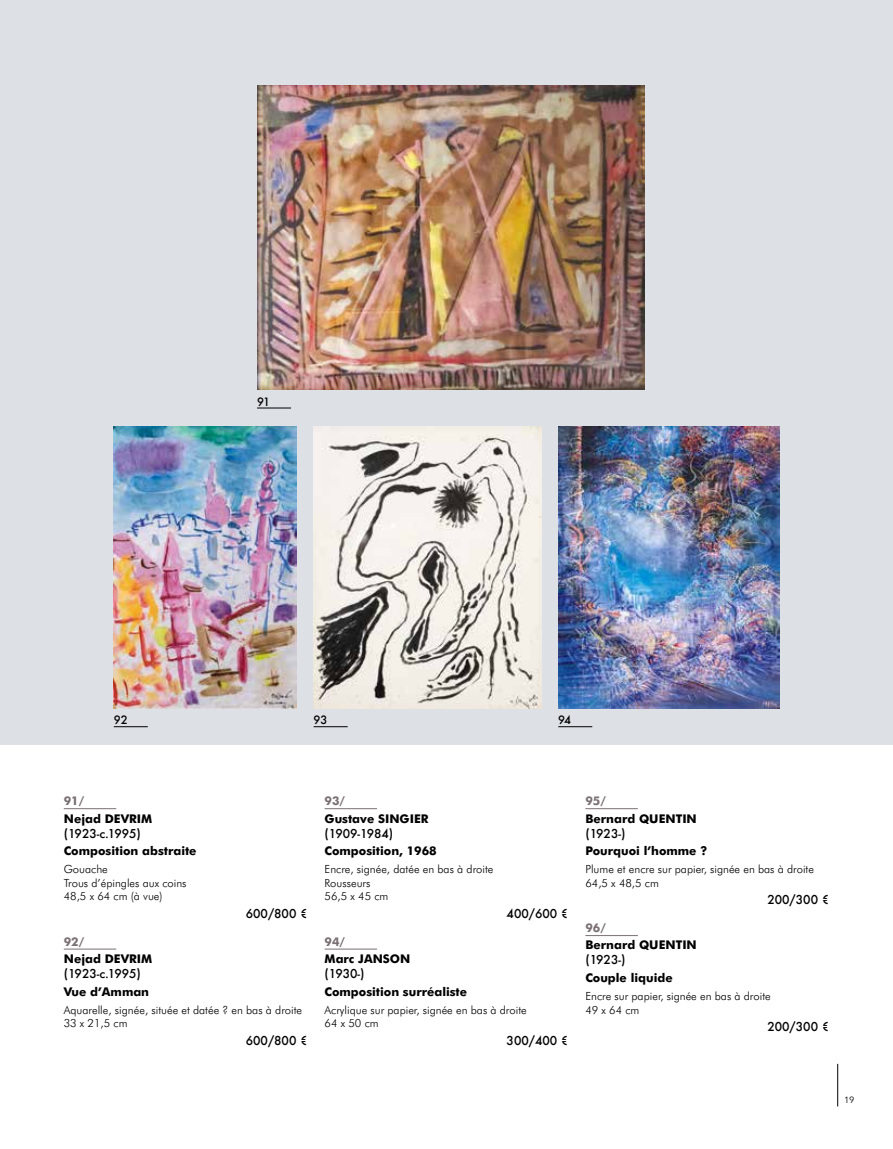
<style>
.page{position:relative;width:893px;height:1149px;background:#fff}
.page>*{position:absolute;margin:0;border:0;box-sizing:border-box;transform-origin:0 0}
.t1{font:700 12px "Futura BT";color:#000}
.t2{font:500 12px "Futura";color:#000}
.t3{font:700 12px "Futura BT";color:#7a7075}
.t4{font:300 11.25px/13.5px "Futura BT";color:#000}
.t5{font:500 11.25px "Futura";letter-spacing:-.035em;color:#000}
.t6{font:9px "Avenir Next";color:#000}
</style>
<div class="page">
<div style="left:0;top:0;width:893px;height:744px;background:#dde0e5"></div>
<hr style="left:257px;top:407px;width:34px;height:1px;background:#000">
<hr style="left:314px;top:726px;width:34px;height:1px;background:#000">
<hr style="left:558px;top:726px;width:34px;height:1px;background:#000">
<hr style="left:114px;top:726px;width:34px;height:1px;background:#000">
<hr style="left:64px;top:808px;width:52px;height:1px;background:#7a7075">
<hr style="left:64px;top:948px;width:52px;height:1px;background:#7a7075">
<hr style="left:325px;top:808px;width:52px;height:1px;background:#7a7075">
<hr style="left:325px;top:948px;width:52px;height:1px;background:#7a7075">
<hr style="left:585px;top:808px;width:53px;height:1px;background:#7a7075">
<hr style="left:585px;top:934px;width:53px;height:1px;background:#7a7075">
<img style="left:314px;top:426px;width:227px;height:282px">
<img style="left:558px;top:426px;width:221px;height:282px">
<img style="left:114px;top:426px;width:183px;height:282px">
<img style="left:257px;top:85px;width:387px;height:305px">
<hr style="left:837px;top:1063px;width:1px;height:43px;background:#000">
<p class="t5" style="left:257px;top:393px;width:15px">91</p>
<p class="t5" style="left:114px;top:712px;width:15px">92</p>
<p class="t5" style="left:314px;top:712px;width:15px">93</p>
<p class="t5" style="left:558px;top:712px;width:14px">94</p>
<p class="t3" style="left:64px;top:793px;width:22px">91/</p>
<p class="t1" style="left:64px;top:810px;width:90px">Nejad DEVRIM</p>
<p class="t2" style="left:64px;top:824px;width:79px">(1923-c.1995)</p>
<p class="t1" style="left:64px;top:843px;width:134px">Composition abstraite</p>
<p class="t4" style="left:64px;top:862px;width:124px">Gouache<br>Trous d’épingles aux coins<br>48,5 x 64 cm (à vue)</p>
<p class="t2" style="left:246px;top:904px;width:63px">600/800 €</p>
<p class="t3" style="left:64px;top:933px;width:22px">92/</p>
<p class="t1" style="left:64px;top:951px;width:90px">Nejad DEVRIM</p>
<p class="t2" style="left:64px;top:964px;width:79px">(1923-c.1995)</p>
<p class="t1" style="left:64px;top:983px;width:87px">Vue d’Amman</p>
<p class="t4" style="left:64px;top:1002px;width:240px">Aquarelle, signée, située et datée ? en bas à droite<br>33 x 21,5 cm</p>
<p class="t2" style="left:246px;top:1031px;width:63px">600/800 €</p>
<p class="t3" style="left:325px;top:793px;width:22px">93/</p>
<p class="t1" style="left:325px;top:810px;width:105px">Gustave SINGIER</p>
<p class="t2" style="left:325px;top:824px;width:70px">(1909-1984)</p>
<p class="t1" style="left:325px;top:843px;width:114px">Composition, 1968</p>
<p class="t4" style="left:325px;top:862px;width:170px">Encre, signée, datée en bas à droite<br>Rousseurs<br>56,5 x 45 cm</p>
<p class="t2" style="left:507px;top:904px;width:63px">400/600 €</p>
<p class="t3" style="left:325px;top:933px;width:22px">94/</p>
<p class="t1" style="left:325px;top:951px;width:87px">Marc JANSON</p>
<p class="t2" style="left:325px;top:964px;width:42px">(1930-)</p>
<p class="t1" style="left:325px;top:983px;width:144px">Composition surréaliste</p>
<p class="t4" style="left:325px;top:1002px;width:204px">Acrylique sur papier, signée en bas à droite<br>64 x 50 cm</p>
<p class="t2" style="left:507px;top:1031px;width:63px">300/400 €</p>
<p class="t3" style="left:585px;top:793px;width:22px">95/</p>
<p class="t1" style="left:585px;top:810px;width:113px">Bernard QUENTIN</p>
<p class="t2" style="left:585px;top:824px;width:42px">(1923-)</p>
<p class="t1" style="left:585px;top:843px;width:124px">Pourquoi l’homme ?</p>
<p class="t4" style="left:585px;top:862px;width:230px">Plume et encre sur papier, signée en bas à droite<br>64,5 x 48,5 cm</p>
<p class="t2" style="left:767px;top:891px;width:63px">200/300 €</p>
<p class="t3" style="left:585px;top:920px;width:22px">96/</p>
<p class="t1" style="left:585px;top:937px;width:113px">Bernard QUENTIN</p>
<p class="t2" style="left:585px;top:951px;width:42px">(1923-)</p>
<p class="t1" style="left:585px;top:970px;width:89px">Couple liquide</p>
<p class="t4" style="left:585px;top:988px;width:187px">Encre sur papier, signée en bas à droite<br>49 x 64 cm</p>
<p class="t2" style="left:767px;top:1018px;width:63px">200/300 €</p>
<p class="t6" style="left:844px;top:1091px;width:12px">19</p>
</div>
